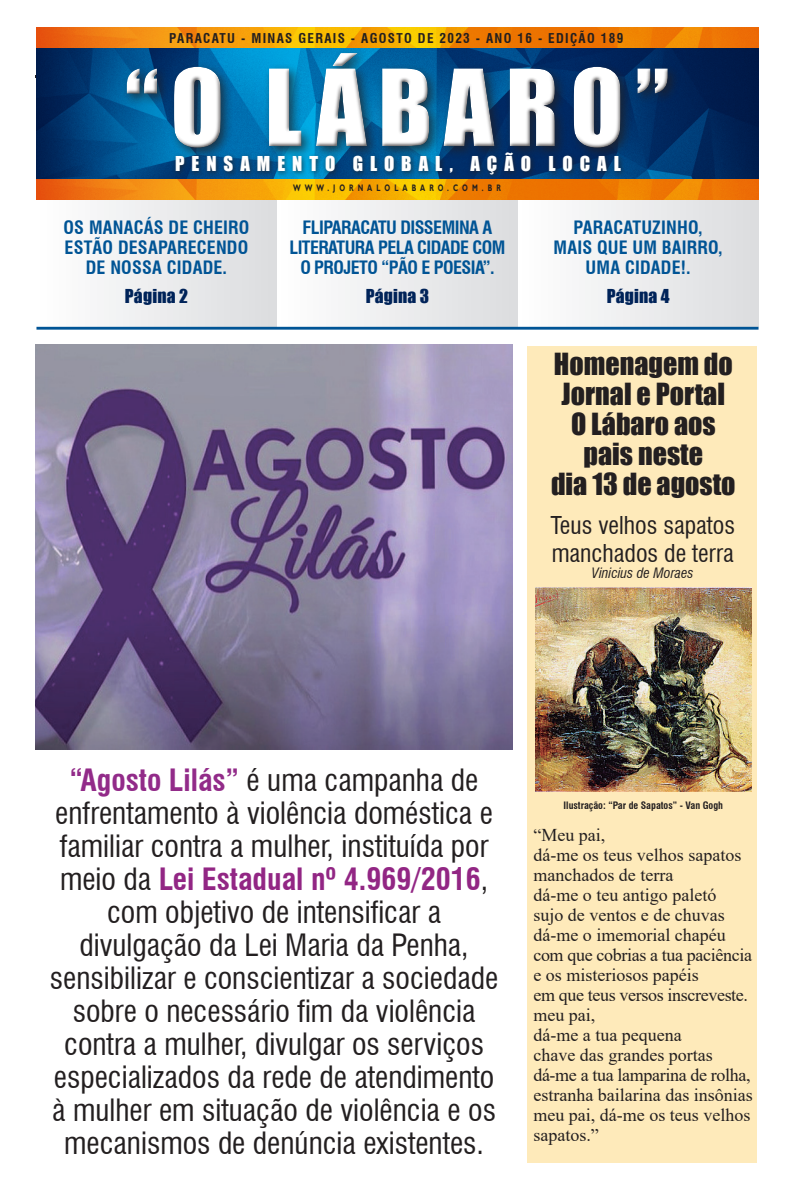
<style>
.page{position:relative;width:794px;height:1191px;background:#fff}
.page>*{position:absolute;margin:0;border:0;box-sizing:border-box;transform-origin:0 0}
.t1{font:98.1px "Impact";letter-spacing:.12em;color:#fff}
.t2{font:condensed 30px/33px "Swiss 721 BT";color:#231f20;text-align:center}
.t3{font:28px/30px "Impact";color:#231f20;text-align:center}
.t4{font:condensed 24px/28px "Swiss 721 BT";color:#231f20}
.t5{font:18.9px "Impact";letter-spacing:.37em;color:#fff}
.t6{font:18px/20px "Times New Roman";color:#231f20}
.t7{font:700 condensed 18px/20px "Swiss 721 BT";letter-spacing:.01em;color:#005495;text-align:center}
.t8{font:700 condensed 18px/20px "Swiss 721 BT";letter-spacing:-.03em;color:#005495;text-align:center}
.t9{font:17.6px "Impact";letter-spacing:.01em;color:#002359}
.t10{font:italic condensed 14px "Swiss 721 BT";color:#231f20}
.t11{font:700 condensed 13.2px "Swiss 721 BT";letter-spacing:.1em;color:#231f20}
.t12{font:700 condensed 10px "Swiss 721 BT";color:#231f20}
.t13{font:700 9.4px "Gill Sans";letter-spacing:.61em;color:#231f20;scale:.7 1}
.s1{font-weight:700;color:#922b89}
.s2{font-weight:700;color:#922684}
</style>
<div class="page">
<hr style="left:35px;top:76px;width:724px;height:2px;background:#231f20">
<div style="left:528px;top:346px;width:229px;height:816px;background:#feeaba"></div>
<div style="left:518px;top:199px;width:240px;height:128px;background:linear-gradient(to right,#fff,#dbdcdf)"></div>
<div style="left:36px;top:199px;width:241px;height:128px;background:linear-gradient(to right,#fff,#dbdcdf)"></div>
<div style="left:277px;top:199px;width:241px;height:128px;background:linear-gradient(to right,#fff,#dbdcdf)"></div>
<img style="left:36px;top:48px;width:722px;height:131px">
<div style="left:122px;top:48px;width:559px;height:114px;background:#231f20;opacity:.7"></div>
<div style="left:121px;top:48px;width:550px;height:100px;background:#fff;opacity:.75"></div>
<div style="left:123px;top:50px;width:550px;height:103px;background:#231f20;opacity:.75"></div>
<img style="left:36px;top:179px;width:722px;height:21px">
<div style="left:172px;top:150px;width:455px;height:31px;background:#231f20;opacity:.75"></div>
<img style="left:36px;top:27px;width:722px;height:21px">
<hr style="left:36px;top:327px;width:722px;height:3px;background:#005495">
<img style="left:35px;top:345px;width:478px;height:405px">
<img style="left:535px;top:588px;width:216px;height:203px">
<p class="t11" style="left:169px;top:30px;width:455px">PARACATU - MINAS GERAIS - AGOSTO DE 2023 - ANO 16 - EDIÇÃO 189</p>
<h1 class="t1" style="left:125px;top:31px;width:546px">“O Lábaro”</h1>
<p class="t5" style="left:175px;top:149px;width:148px">Pensamento</p>
<p class="t5" style="left:353px;top:149px;width:33px">g lobal</p>
<p class="t5" style="left:450px;top:149px;width:114px">, ação local</p>
<p class="t13" style="left:293px;top:182px;width:298px">WWW.JORNALOLABARO.COM.BR</p>
<p class="t7" style="left:64px;top:217px;width:187px">OS MANACÁS DE CHEIRO<br>ESTÃO DESAPARECENDO<br>DE NOSSA CIDADE.</p>
<p class="t9" style="left:125px;top:282px;width:65px">Página 2</p>
<p class="t8" style="left:289px;top:217px;width:218px">FLIPARACATU DISSEMINA A<br>LITERATURA PELA CIDADE COM<br>O PROJETO “PÃO E POESIA”.</p>
<p class="t9" style="left:366px;top:282px;width:65px">Página 3</p>
<p class="t7" style="left:553px;top:217px;width:171px">PARACATUZINHO,<br>MAIS QUE UM BAIRRO,<br>UMA CIDADE!.</p>
<p class="t9" style="left:606px;top:282px;width:64px">Página 4</p>
<p class="t3" style="left:551px;top:349px;width:186px">Homenagem do<br>Jornal e Portal<br>O Lábaro aos pais neste<br>dia 13 de agosto</p>
<p class="t4" style="left:550px;top:511px;width:186px">Teus velhos sapatos manchados de terra</p>
<p class="t10" style="left:592px;top:564px;width:103px">Vinicius de Moraes</p>
<p class="t2" style="left:50px;top:763px;width:450px"><span class="s1">“AGOSTO LILÁS”</span> é uma campanha de enfrentamento à violência doméstica e familiar contra a mulher, instituída por meio da <span class="s2">LEI ESTADUAL Nº 4.969/2016</span>, com objetivo de intensificar a divulgação da Lei Maria da Penha, sensibilizar e conscientizar a sociedade sobre o necessário fim da violência contra a mulher, divulgar os serviços especializados da rede de atendimento à mulher em situação de violência e os mecanismos de denúncia existentes.</p>
<p class="t12" style="left:563px;top:799px;width:161px">ILUSTRAÇÃO: “PAR DE SAPATOS” - VAN GOGH</p>
<p class="t6" style="left:533px;top:824px;width:221px">“Meu pai,<br>dá-me os teus velhos sapatos manchados de terra<br>dá-me o teu antigo paletó<br>sujo de ventos e de chuvas dá-me o imemorial chapéu com que cobrias a tua paciência e os misteriosos papéis<br>em que teus versos inscreveste. meu pai,<br>dá-me a tua pequena<br>chave das grandes portas dá-me a tua lamparina de rolha, estranha bailarina das insônias meu pai, dá-me os teus velhos sapatos.”</p>
</div>
